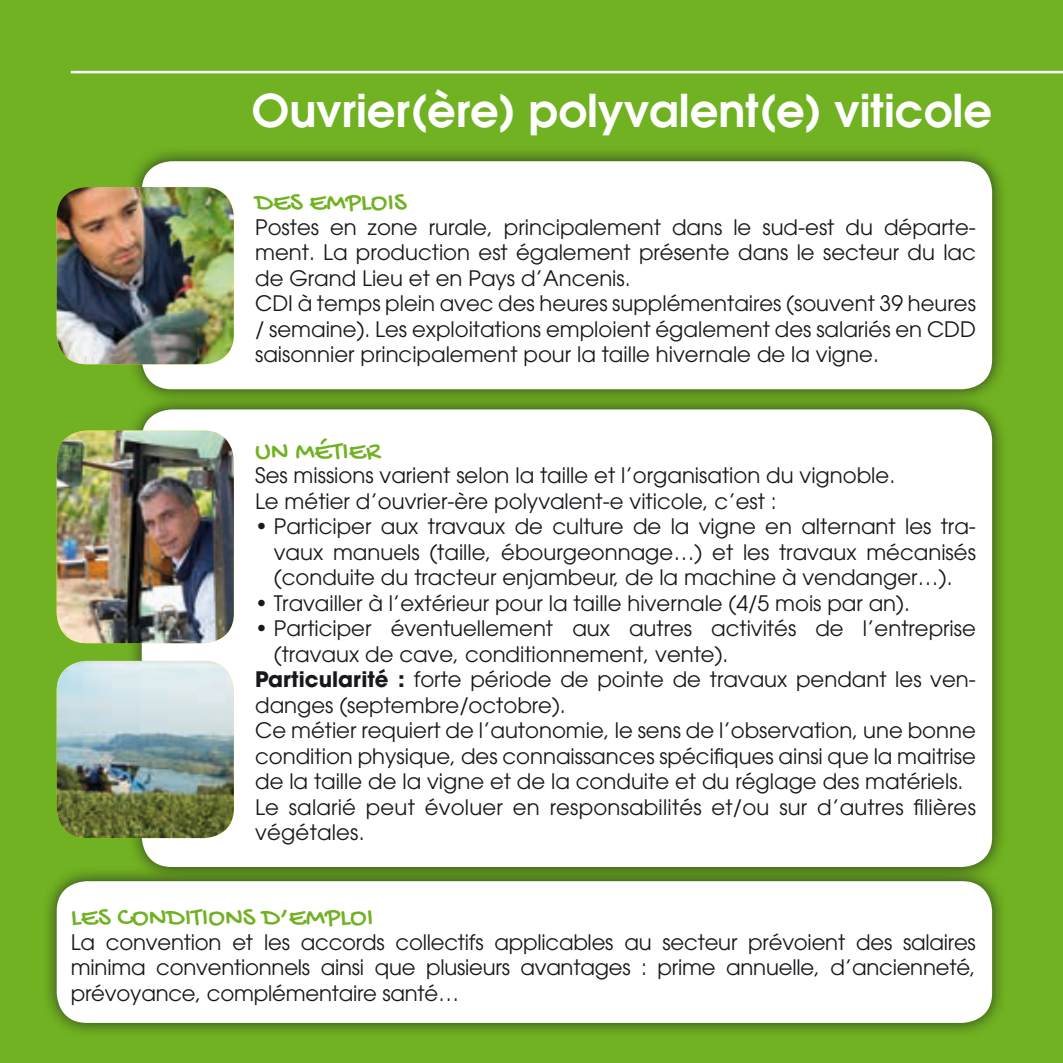
<style>
.page{position:relative;width:1063px;height:1063px;background:#70b221}
.page>*{position:absolute;margin:0;border:0;box-sizing:border-box;transform-origin:0 0}
.t1{font:600 45px "Avant Garde";color:#fff}
.t2{font:27.5px "Gochi Hand";color:#70b221}
.t3{font:21.25px/25.5px "Avant Garde";color:#1a171c}
.s1{font-weight:700}
</style>
<div class="page">
<div style="left:127px;top:146px;width:881px;height:259px;background:#1a171c;opacity:.75"></div>
<div style="left:142px;top:161px;width:850px;height:228px;background:#fff;border-radius:30px"></div>
<img style="left:57px;top:187px;width:177px;height:177px">
<div style="left:127px;top:394px;width:881px;height:488px;background:#1a171c;opacity:.75"></div>
<div style="left:142px;top:409px;width:850px;height:458px;background:#fff;border-radius:30px"></div>
<div style="left:42px;top:866px;width:965px;height:172px;background:#1a171c;opacity:.75"></div>
<div style="left:57px;top:881px;width:935px;height:142px;background:#fff;border-radius:30px"></div>
<img style="left:57px;top:431px;width:177px;height:212px">
<img style="left:57px;top:661px;width:177px;height:177px">
<hr style="left:71px;top:71px;width:992px;height:2px;background:#fff">
<h1 class="t1" style="left:252px;top:81px;width:742px">Ouvrier(ère) polyvalent(e) viticole</h1>
<p class="t2" style="left:255px;top:188px;width:153px">Des emplois</p>
<p class="t3" style="left:255px;top:214px;width:722px">Postes en zone rurale, principalement dans le sud-est du départe&shy;ment. La production est également présente dans le secteur du lac de Grand Lieu et en Pays d’Ancenis.<br>CDI à temps plein avec des heures supplémentaires (souvent 39 heures / semaine). Les exploitations emploient également des salariés en CDD saisonnier principalement pour la taille hivernale de la vigne.</p>
<p class="t2" style="left:255px;top:436px;width:127px">un Métier</p>
<p class="t3" style="left:255px;top:463px;width:642px">Ses missions varient selon la taille et l’organisation du vignoble.<br>Le métier d’ouvrier-ère polyvalent-e viticole, c’est :</p>
<p class="t3" style="left:274px;top:514px;width:704px;text-align:justify;text-indent:-19px">• Participer aux travaux de culture de la vigne en alternant les tra&shy;vaux manuels (taille, ébourgeonnage…) et les travaux mécanisés (conduite du tracteur enjambeur, de la machine à vendanger…).</p>
<p class="t3" style="left:255px;top:590px;width:656px">• Travailler à l’extérieur pour la taille hivernale (4/5 mois par an).</p>
<p class="t3" style="left:255px;top:616px;width:722px">• Participer éventuellement aux autres activités de l’entreprise</p>
<p class="t3" style="left:274px;top:641px;width:456px">(travaux de cave, conditionnement, vente).</p>
<p class="t3" style="left:255px;top:667px;width:722px"><span class="s1">Particularité :</span> forte période de pointe de travaux pendant les ven-</p>
<p class="t3" style="left:255px;top:692px;width:312px">danges (septembre/octobre).</p>
<p class="t3" style="left:255px;top:718px;width:722px">Ce métier requiert de l’autonomie, le sens de l’observation, une bonne</p>
<p class="t3" style="left:255px;top:743px;width:722px">condition physique, des connaissances spécifiques ainsi que la maitrise</p>
<p class="t3" style="left:255px;top:769px;width:710px">de la taille de la vigne et de la conduite et du réglage des matériels.</p>
<p class="t3" style="left:255px;top:794px;width:722px">Le salarié peut évoluer en responsabilités et/ou sur d’autres filières</p>
<p class="t3" style="left:255px;top:820px;width:111px">végétales.</p>
<p class="t2" style="left:71px;top:903px;width:304px">Les conditions d’emploi</p>
<p class="t3" style="left:71px;top:929px;width:907px;text-align:justify">La convention et les accords collectifs applicables au secteur prévoient des salaires minima conventionnels ainsi que plusieurs avantages : prime annuelle, d’ancienneté, prévoyance, complémentaire santé…</p>
</div>
